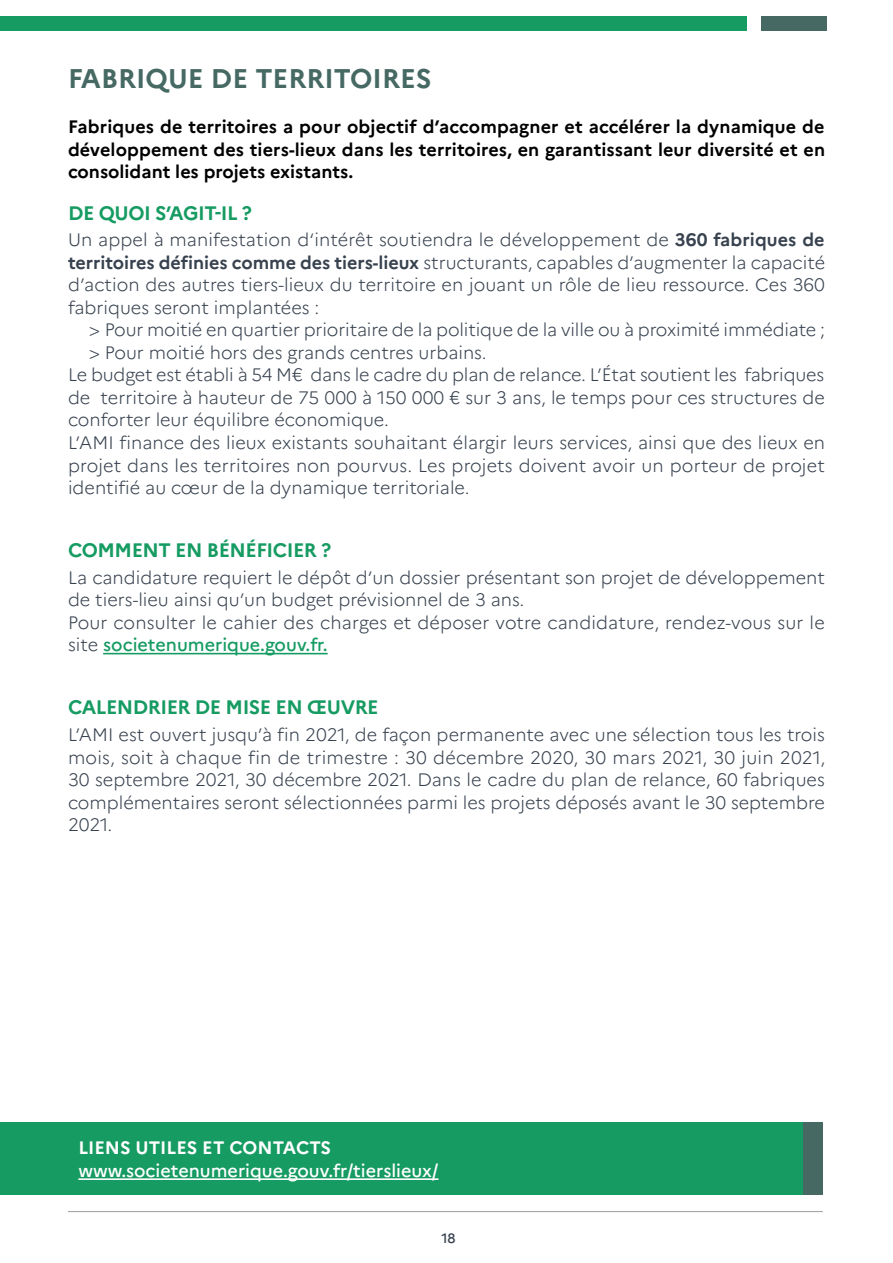
<style>
.page{position:relative;width:893px;height:1263px;background:#fff}
.page>*{position:absolute;margin:0;border:0;box-sizing:border-box;transform-origin:0 0}
.t1{font:700 27px "Marianne";color:#466964}
.t2{font:700 19.5px "Marianne";letter-spacing:-.025em;color:#169b62}
.t3{font:300 18px/22.5px "Marianne";color:#38424f;text-align:justify}
.t4{font:700 18px/22.5px "Marianne";color:#000;text-align:justify}
.t5{font:500 18px "Marianne";color:#fff}
.t6{font:700 18px "Marianne";color:#fff}
.t7{font:500 13.5px "Marianne";color:#38424f}
.s1{font-weight:700}
.s2{font-weight:500;color:#169b62}
</style>
<div class="page">
<hr style="left:68px;top:1211px;width:755px;height:1px;background:#9d9d9c">
<div style="left:0;top:16px;width:746px;height:15px;background:#169b62"></div>
<div style="left:761px;top:16px;width:66px;height:15px;background:#466964"></div>
<div style="left:0;top:1123px;width:823px;height:72px;background:#169b62"></div>
<div style="left:804px;top:1123px;width:19px;height:72px;background:#466964"></div>
<hr style="left:103px;top:653px;width:225px;height:1px;background:#169b62">
<hr style="left:78px;top:1178px;width:360px;height:2px;background:#fff">
<h1 class="t1" style="left:68px;top:62px;width:365px">FABRIQUE DE TERRITOIRES</h1>
<p class="t4" style="left:68px;top:116px;width:759px">Fabriques de territoires a pour objectif d’accompagner et accélérer la dynamique de développement des tiers-lieux dans les territoires, en garantissant leur diversité et en consolidant les projets existants.</p>
<p class="t2" style="left:68px;top:201px;width:185px">DE QUOI S’AGIT-IL ?</p>
<p class="t3" style="left:68px;top:229px;width:759px">Un appel à manifestation d‘intérêt soutiendra le développement de <span class="s1">360 fabriques de territoires définies comme des tiers-lieux</span> structurants, capables d’augmenter la capacité d’action des autres tiers-lieux du territoire en jouant un rôle de lieu ressource. Ces 360 fabriques seront implantées :</p>
<p class="t3" style="left:89px;top:319px;width:737px">&gt; Pour moitié en quartier prioritaire de la politique de la ville ou à proximité immédiate ;</p>
<p class="t3" style="left:89px;top:341px;width:399px">&gt; Pour moitié hors des grands centres urbains.</p>
<p class="t3" style="left:68px;top:364px;width:758px">Le budget est établi à 54 M€ dans le cadre du plan de relance. L’État soutient les fabriques</p>
<p class="t3" style="left:68px;top:386px;width:758px">de territoire à hauteur de 75 000 à 150 000 € sur 3 ans, le temps pour ces structures de</p>
<p class="t3" style="left:68px;top:409px;width:323px">conforter leur équilibre économique.</p>
<p class="t3" style="left:68px;top:431px;width:759px">L’AMI finance des lieux existants souhaitant élargir leurs services, ainsi que des lieux en</p>
<p class="t3" style="left:68px;top:454px;width:758px">projet dans les territoires non pourvus. Les projets doivent avoir un porteur de projet</p>
<p class="t3" style="left:68px;top:476px;width:403px">identifié au cœur de la dynamique territoriale.</p>
<p class="t2" style="left:68px;top:538px;width:265px">COMMENT EN BÉNÉFICIER ?</p>
<p class="t3" style="left:68px;top:566px;width:758px;text-align:left">La candidature requiert le dépôt d’un dossier présentant son projet de développement de tiers-lieu ainsi qu’un budget prévisionnel de 3 ans.<br>Pour consulter le cahier des charges et déposer votre candidature, rendez-vous sur le site <span class="s2">societenumerique.gouv.fr.</span></p>
<p class="t2" style="left:68px;top:695px;width:312px">CALENDRIER DE MISE EN ŒUVRE</p>
<p class="t3" style="left:68px;top:723px;width:759px">L’AMI est ouvert jusqu’à fin 2021, de façon permanente avec une sélection tous les trois mois, soit à chaque fin de trimestre : 30 décembre 2020, 30 mars 2021, 30 juin 2021, 30 septembre 2021, 30 décembre 2021. Dans le cadre du plan de relance, 60 fabriques complémentaires seront sélectionnées parmi les projets déposés avant le 30 septembre 2021.</p>
<p class="t6" style="left:78px;top:1137px;width:254px">LIENS UTILES ET CONTACTS</p>
<p class="t5" style="left:78px;top:1159px;width:362px">www.societenumerique.gouv.fr/tierslieux/</p>
<p class="t7" style="left:441px;top:1229px;width:16px">18</p>
</div>
